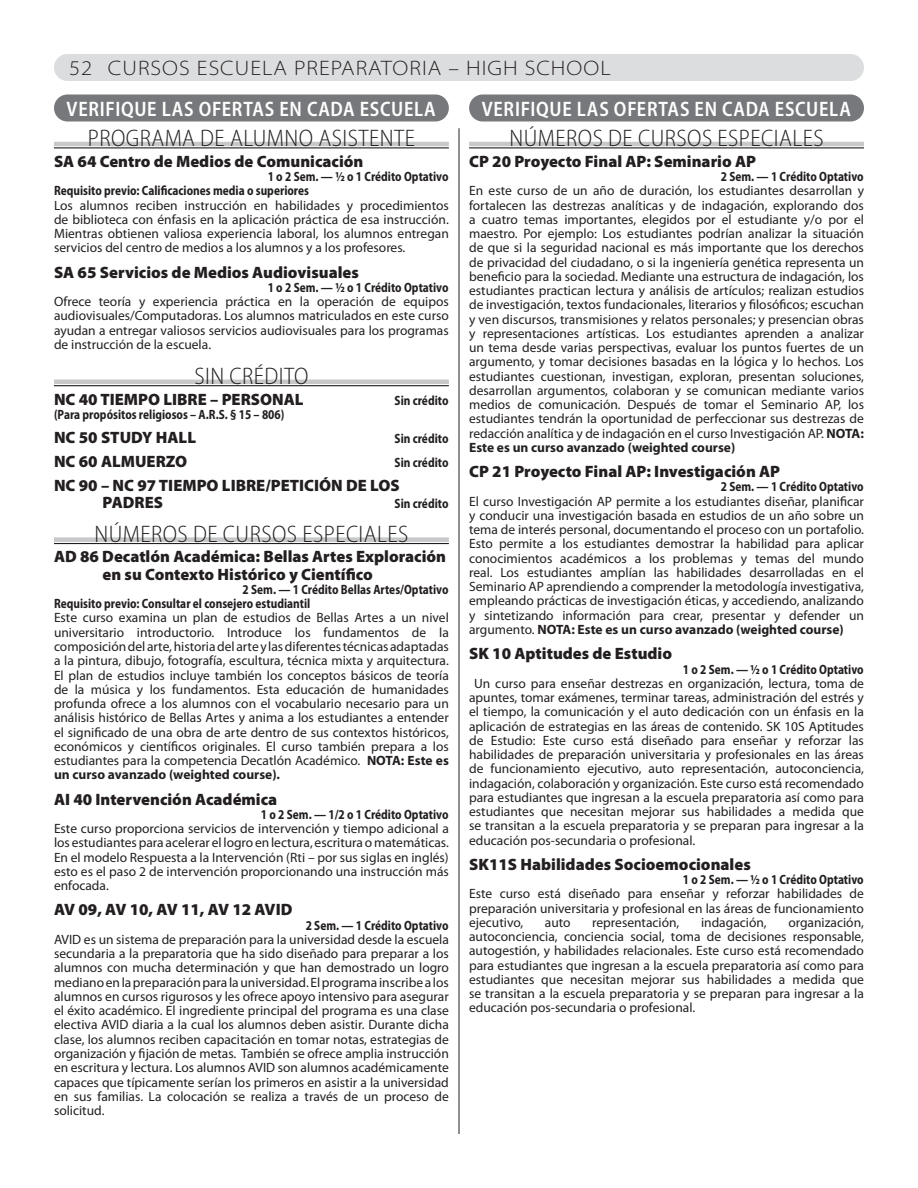
<style>
.page{position:relative;width:918px;height:1188px;background:#fff}
.page>*{position:absolute;margin:0;border:0;box-sizing:border-box;transform-origin:0 0}
.t1{font:300 semi-condensed 24px "Myriad Pro";letter-spacing:.02em;color:#231f20}
.t2{font:600 semi-condensed 21px "Myriad Pro";letter-spacing:.035em;color:#fff;scale:.95 1}
.t3{font:300 semi-expanded 21px "Myriad Pro";letter-spacing:.05em;color:#231f20}
.t4{font:900 16.5px/17.2px "Myriad Pro";color:#231f20}
.t5{font:13.5px/14.2px "Myriad Pro";color:#231f20;text-align:justify}
.t6{font:700 semi-condensed 13.5px/14.2px "Myriad Pro";color:#231f20;scale:.9 1}
.s1{font-weight:700}
</style>
<div class="page">
<div style="left:469px;top:94px;width:395px;height:28px;background:#77787b;border-radius:14px"></div>
<div style="left:54px;top:54px;width:810px;height:27px;background:#dcddde;border-radius:14px"></div>
<div style="left:54px;top:94px;width:395px;height:28px;background:#77787b;border-radius:14px"></div>
<hr style="left:54px;top:142px;width:395px;height:4px;background:#c7c8ca">
<hr style="left:54px;top:147px;width:395px;height:1px;background:#231f20">
<hr style="left:54px;top:380px;width:395px;height:4px;background:#c7c8ca">
<hr style="left:54px;top:385px;width:395px;height:1px;background:#231f20">
<div style="left:54px;top:537px;width:395px;height:5px;background:#c7c8ca"></div>
<hr style="left:54px;top:543px;width:395px;height:1px;background:#231f20">
<hr style="left:469px;top:142px;width:395px;height:4px;background:#c7c8ca">
<hr style="left:469px;top:147px;width:395px;height:1px;background:#231f20">
<hr style="left:459px;top:128px;width:1px;height:1006px;background:#231f20">
<h2 class="t3" style="left:69px;top:57px;width:543px">52 CURSOS ESCUELA PREPARATORIA – HIGH SCHOOL</h2>
<h2 class="t2" style="left:67px;top:97px;width:390px">VERIFIQUE LAS OFERTAS EN CADA ESCUELA</h2>
<h1 class="t1" style="left:88px;top:125px;width:329px">PROGRAMA DE ALUMNO ASISTENTE</h1>
<p class="t4" style="left:54px;top:153px;width:311px">SA 64 Centro de Medios de Comunicación</p>
<p class="t6" style="left:54px;top:170px;width:440px;text-indent:214px">1 o 2 Sem. — ½ o 1 Crédito Optativo<br>Requisito previo: Calificaciones media o superiores</p>
<p class="t5" style="left:54px;top:198px;width:396px">Los alumnos reciben instrucción en habilidades y procedimientos de biblioteca con énfasis en la aplicación práctica de esa instrucción.<br>Mientras obtienen valiosa experiencia laboral, los alumnos entregan servicios del centro de medios a los alumnos y a los profesores.</p>
<p class="t4" style="left:54px;top:264px;width:306px">SA 65 Servicios de Medios Audiovisuales</p>
<p class="t6" style="left:268px;top:280px;width:202px">1 o 2 Sem. — ½ o 1 Crédito Optativo</p>
<p class="t5" style="left:54px;top:294px;width:396px">Ofrece teoría y experiencia práctica en la operación de equipos audiovisuales/Computadoras. Los alumnos matriculados en este curso ayudan a entregar valiosos servicios audiovisuales para los programas de instrucción de la escuela.</p>
<h1 class="t1" style="left:195px;top:363px;width:115px">SIN CRÉDITO</h1>
<p class="t4" style="left:54px;top:391px;width:251px">NC 40 TIEMPO LIBRE – PERSONAL</p>
<p class="t6" style="left:395px;top:393px;width:61px">Sin crédito</p>
<p class="t6" style="left:54px;top:407px;width:258px">(Para propósitos religiosos – A.R.S. § 15 – 806)</p>
<p class="t4" style="left:54px;top:429px;width:144px">NC 50 STUDY HALL</p>
<p class="t6" style="left:395px;top:431px;width:61px">Sin crédito</p>
<p class="t4" style="left:54px;top:453px;width:135px">NC 60 ALMUERZO</p>
<p class="t6" style="left:395px;top:455px;width:61px">Sin crédito</p>
<p class="t4" style="left:103px;top:477px;width:299px;text-indent:-49px">NC 90 – NC 97 TIEMPO LIBRE/PETICIÓN DE LOS<br>PADRES</p>
<h2 class="t2" style="left:482px;top:97px;width:390px">VERIFIQUE LAS OFERTAS EN CADA ESCUELA</h2>
<h1 class="t1" style="left:510px;top:125px;width:316px">NÚMEROS DE CURSOS ESPECIALES</h1>
<p class="t4" style="left:469px;top:153px;width:289px">CP 20 Proyecto Final AP: Seminario AP</p>
<p class="t6" style="left:721px;top:170px;width:160px">2 Sem. — 1 Crédito Optativo</p>
<p class="t5" style="left:469px;top:183px;width:396px">En este curso de un año de duración, los estudiantes desarrollan y fortalecen las destrezas analíticas y de indagación, explorando dos a cuatro temas importantes, elegidos por el estudiante y/o por el maestro. Por ejemplo: Los estudiantes podrían analizar la situación de que si la seguridad nacional es más importante que los derechos de privacidad del ciudadano, o si la ingeniería genética representa un beneficio para la sociedad. Mediante una estructura de indagación, los estudiantes practican lectura y análisis de artículos; realizan estudios de investigación, textos fundacionales, literarios y filosóficos; escuchan y ven discursos, transmisiones y relatos personales; y presencian obras y representaciones artísticas. Los estudiantes aprenden a analizar un tema desde varias perspectivas, evaluar los puntos fuertes de un argumento, y tomar decisiones basadas en la lógica y lo hechos. Los estudiantes cuestionan, investigan, exploran, presentan soluciones, desarrollan argumentos, colaboran y se comunican mediante varios medios de comunicación. Después de tomar el Seminario AP, los estudiantes tendrán la oportunidad de perfeccionar sus destrezas de redacción analítica y de indagación en el curso Investigación AP. <span class="s1">NOTA:<br>Este es un curso avanzado (weighted course)</span></p>
<p class="t4" style="left:469px;top:463px;width:313px">CP 21 Proyecto Final AP: Investigación AP</p>
<p class="t6" style="left:721px;top:480px;width:160px">2 Sem. — 1 Crédito Optativo</p>
<p class="t5" style="left:469px;top:494px;width:396px">El curso Investigación AP permite a los estudiantes diseñar, planificar y conducir una investigación basada en estudios de un año sobre un tema de interés personal, documentando el proceso con un portafolio.<br>Esto permite a los estudiantes demostrar la habilidad para aplicar conocimientos académicos a los problemas y temas del mundo real. Los estudiantes amplían las habilidades desarrolladas en el Seminario AP aprendiendo a comprender la metodología investigativa, empleando prácticas de investigación éticas, y accediendo, analizando y sintetizando información para crear, presentar y defender un argumento. <span class="s1">NOTA: Este es un curso avanzado (weighted course)</span></p>
<p class="t4" style="left:469px;top:645px;width:205px">SK 10 Aptitudes de Estudio</p>
<p class="t6" style="left:683px;top:662px;width:202px">1 o 2 Sem. — ½ o 1 Crédito Optativo</p>
<p class="t5" style="left:469px;top:676px;width:396px;text-indent:5px">Un curso para enseñar destrezas en organización, lectura, toma de apuntes, tomar exámenes, terminar tareas, administración del estrés y el tiempo, la comunicación y el auto dedicación con un énfasis en la aplicación de estrategias en las áreas de contenido. SK 10S Aptitudes de Estudio: Este curso está diseñado para enseñar y reforzar las habilidades de preparación universitaria y profesionales en las áreas de funcionamiento ejecutivo, auto representación, autoconciencia, indagación, colaboración y organización. Este curso está recomendado para estudiantes que ingresan a la escuela preparatoria así como para estudiantes que necesitan mejorar sus habilidades a medida que se transitan a la escuela preparatoria y se preparan para ingresar a la educación pos-secundaria o profesional.</p>
<p class="t4" style="left:469px;top:856px;width:283px">SK11S Habilidades Socioemocionales</p>
<p class="t6" style="left:683px;top:873px;width:202px">1 o 2 Sem. — ½ o 1 Crédito Optativo</p>
<p class="t5" style="left:469px;top:887px;width:396px">Este curso está diseñado para enseñar y reforzar habilidades de preparación universitaria y profesional en las áreas de funcionamiento ejecutivo,</p>
<p class="t6" style="left:395px;top:497px;width:61px">Sin crédito</p>
<h1 class="t1" style="left:94px;top:521px;width:316px">NÚMEROS DE CURSOS ESPECIALES</h1>
<p class="t4" style="left:103px;top:548px;width:345px;text-indent:-49px">AD 86 Decatlón Académica: Bellas Artes Exploración en su Contexto Histórico y Científico</p>
<p class="t6" style="left:54px;top:583px;width:440px;text-indent:189px">2 Sem. — 1 Crédito Bellas Artes/Optativo<br>Requisito previo: Consultar el consejero estudiantil</p>
<p class="t5" style="left:54px;top:611px;width:396px">Este curso examina un plan de estudios de Bellas Artes a un nivel universitario introductorio. Introduce los fundamentos de la composición del arte, historia del arte y las diferentes técnicas adaptadas a la pintura, dibujo, fotografía, escultura, técnica mixta y arquitectura.<br>El plan de estudios incluye también los conceptos básicos de teoría de la música y los fundamentos. Esta educación de humanidades profunda ofrece a los alumnos con el vocabulario necesario para un análisis histórico de Bellas Artes y anima a los estudiantes a entender el significado de una obra de arte dentro de sus contextos históricos, económicos y científicos originales. El curso también prepara a los estudiantes para la competencia Decatlón Académico. <span class="s1">NOTA: Este es un curso avanzado (weighted course).</span></p>
<p class="t4" style="left:54px;top:791px;width:225px">AI 40 Intervención Académica</p>
<p class="t6" style="left:261px;top:807px;width:210px">1 o 2 Sem. — 1/2 o 1 Crédito Optativo</p>
<p class="t5" style="left:54px;top:821px;width:396px">Este curso proporciona servicios de intervención y tiempo adicional a los estudiantes para acelerar el logro en lectura, escritura o matemáticas.<br>En el modelo Respuesta a la Intervención (Rti – por sus siglas en inglés) esto es el paso 2 de intervención proporcionando una instrucción más enfocada.</p>
<p class="t4" style="left:54px;top:901px;width:240px">AV 09, AV 10, AV 11, AV 12 AVID</p>
<p class="t6" style="left:306px;top:918px;width:160px">2 Sem. — 1 Crédito Optativo</p>
<p class="t5" style="left:54px;top:932px;width:396px">AVID es un sistema de preparación para la universidad desde la escuela secundaria a la preparatoria que ha sido diseñado para preparar a los alumnos con mucha determinación y que han demostrado un logro mediano en la preparación para la universidad. El programa inscribe a los alumnos en cursos rigurosos y les ofrece apoyo intensivo para asegurar el éxito académico. El ingrediente principal del programa es una clase electiva AVID diaria a la cual los alumnos deben asistir. Durante dicha clase, los alumnos reciben capacitación en tomar notas, estrategias de organización y fijación de metas. También se ofrece amplia instrucción en escritura y lectura. Los alumnos AVID son alumnos académicamente capaces que típicamente serían los primeros en asistir a la universidad en sus familias. La colocación se realiza a través de un proceso de solicitud.</p>
<p class="t5" style="left:545px;top:915px;width:27px">auto</p>
<p class="t5" style="left:592px;top:915px;width:89px">representación,</p>
<p class="t5" style="left:701px;top:915px;width:67px">indagación,</p>
<p class="t5" style="left:469px;top:915px;width:396px;text-indent:319px">organización, autoconciencia, conciencia social, toma de decisiones responsable, autogestión, y habilidades relacionales. Este curso está recomendado para estudiantes que ingresan a la escuela preparatoria así como para estudiantes que necesitan mejorar sus habilidades a medida que se transitan a la escuela preparatoria y se preparan para ingresar a la educación pos-secundaria o profesional.</p>
</div>
